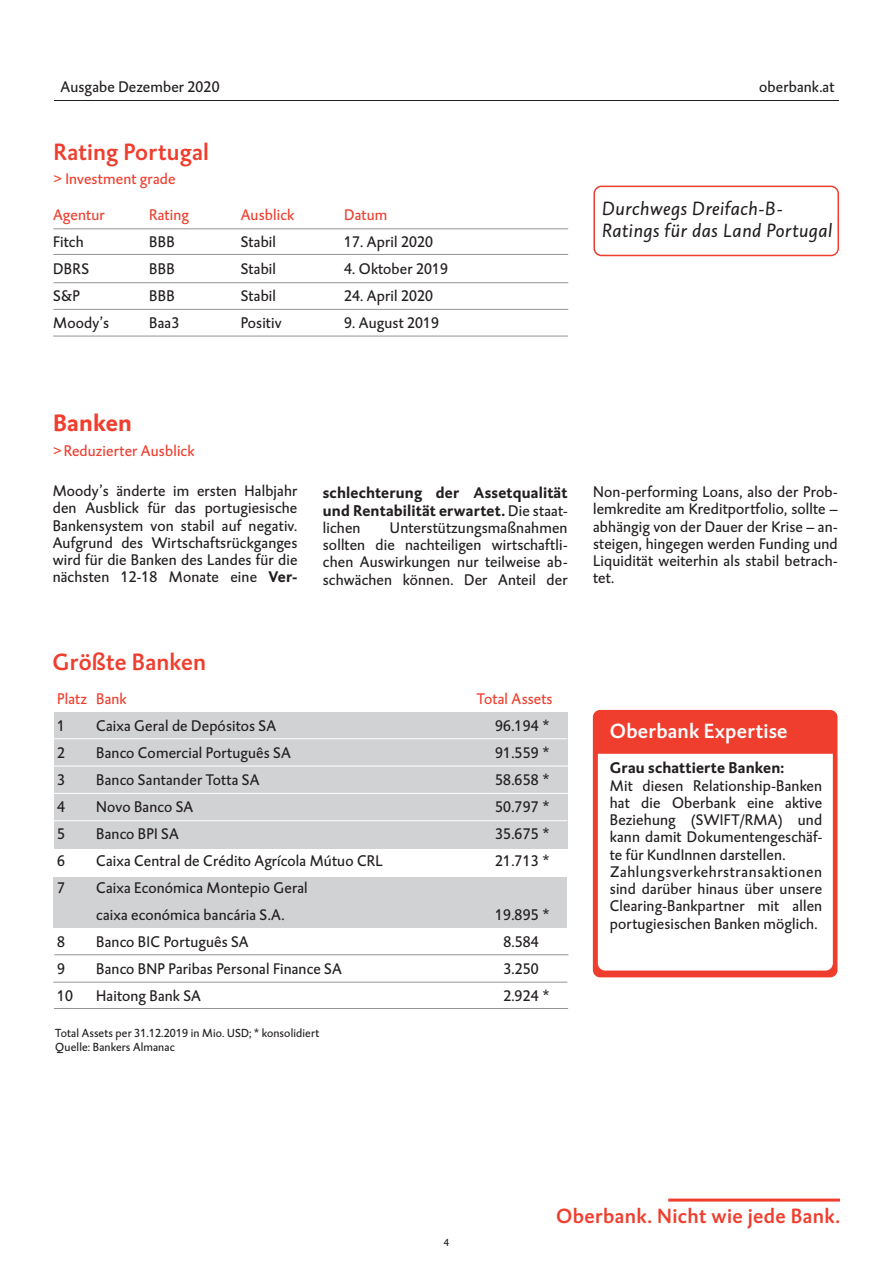
<style>
.page{position:relative;width:893px;height:1263px;background:#fff}
.page>*{position:absolute;margin:0;border:0;box-sizing:border-box;transform-origin:0 0}
.t1{font:24px "DTL Caspari T Medium";letter-spacing:.01em;color:#ef3e2e}
.t2{font:700 24px "DTL Caspari T";letter-spacing:.01em;color:#ef3e2e}
.t3{font:21px "DTL Caspari T Medium";letter-spacing:.02em;color:#ef3e2e}
.t4{font:21px "DTL Caspari T Medium";letter-spacing:.01em;color:#fff}
.t5{font:italic 19.5px/22.5px "DTL Caspari T";letter-spacing:.025em;color:#231f20}
.t6{font:15.75px/17.2px "DTL Caspari T";letter-spacing:.01em;color:#231f20;text-align:justify}
.t7{font:700 15.75px/17.2px "DTL Caspari T";letter-spacing:.01em;color:#231f20;text-align:justify}
.t8{font:15.75px "DTL Caspari T";letter-spacing:.01em;color:#ef3e2e}
.t9{font:12px/13.5px "DTL Caspari T";letter-spacing:.01em;color:#231f20}
.t10{font:10.5px "DTL Caspari T";color:#231f20}
.s1{font-weight:700}
.s2{font-weight:400}
</style>
<div class="page">
<hr style="left:54px;top:100px;width:785px;height:1px;background:#231f20">
<hr style="left:668px;top:1198px;width:172px;height:3px;background:#ef3e2e">
<div style="left:54px;top:877px;width:513px;height:50px;background:#d1d2d4"></div>
<div style="left:54px;top:712px;width:513px;height:137px;background:#d1d2d4"></div>
<div style="left:593px;top:710px;width:244px;height:267px;background:#ef3e2e;border-radius:7px"></div>
<div style="left:598px;top:754px;width:235px;height:216px;background:#fff"></div>
<hr style="left:54px;top:954px;width:514px;height:1px;background:#939598">
<hr style="left:53px;top:229px;width:515px;height:1px;background:#939598">
<hr style="left:53px;top:254px;width:515px;height:1px;background:#939598">
<div style="left:593px;top:186px;width:246px;height:70px;border:2px solid #ef3e2e;border-radius:7px"></div>
<hr style="left:53px;top:282px;width:515px;height:1px;background:#939598">
<hr style="left:53px;top:309px;width:515px;height:1px;background:#939598">
<hr style="left:53px;top:336px;width:515px;height:1px;background:#939598">
<hr style="left:53px;top:982px;width:514px;height:1px;background:#939598">
<hr style="left:53px;top:738px;width:514px;height:1px;background:#fff">
<hr style="left:54px;top:766px;width:514px;height:1px;background:#fff">
<hr style="left:54px;top:793px;width:514px;height:1px;background:#fff">
<hr style="left:53px;top:820px;width:514px;height:1px;background:#fff">
<hr style="left:54px;top:1008px;width:514px;height:1px;background:#939598">
<p class="t6" style="left:61px;top:78px;width:160px">Ausgabe Dezember 2020</p>
<p class="t6" style="left:759px;top:78px;width:77px">oberbank.at</p>
<h1 class="t1" style="left:53px;top:137px;width:157px">Rating Portugal</h1>
<p class="t8" style="left:53px;top:169px;width:124px">&gt; Investment grade</p>
<p class="t8" style="left:53px;top:205px;width:53px">Agentur</p>
<p class="t8" style="left:149px;top:205px;width:41px">Rating</p>
<p class="t8" style="left:241px;top:205px;width:55px">Ausblick</p>
<p class="t8" style="left:344px;top:205px;width:45px">Datum</p>
<p class="t6" style="left:53px;top:233px;width:32px">Fitch</p>
<p class="t6" style="left:149px;top:233px;width:27px">BBB</p>
<p class="t6" style="left:241px;top:233px;width:37px">Stabil</p>
<p class="t6" style="left:344px;top:233px;width:90px">17. April 2020</p>
<p class="t6" style="left:53px;top:260px;width:37px">DBRS</p>
<p class="t6" style="left:149px;top:260px;width:27px">BBB</p>
<p class="t6" style="left:241px;top:260px;width:37px">Stabil</p>
<p class="t6" style="left:344px;top:260px;width:105px">4. Oktober 2019</p>
<p class="t6" style="left:53px;top:287px;width:28px">S&amp;P</p>
<p class="t6" style="left:149px;top:287px;width:27px">BBB</p>
<p class="t6" style="left:241px;top:287px;width:37px">Stabil</p>
<p class="t6" style="left:344px;top:287px;width:90px">24. April 2020</p>
<p class="t6" style="left:53px;top:314px;width:57px">Moody’s</p>
<p class="t6" style="left:149px;top:314px;width:32px">Baa3</p>
<p class="t6" style="left:241px;top:314px;width:42px">Positiv</p>
<p class="t6" style="left:344px;top:314px;width:96px">9. August 2019</p>
<p class="t5" style="left:602px;top:197px;width:232px">Durchwegs Dreifach-B-<br>Ratings für das Land Portugal</p>
<h1 class="t2" style="left:53px;top:407px;width:80px">Banken</h1>
<p class="t8" style="left:53px;top:441px;width:143px">&gt;Reduzierter Ausblick</p>
<p class="t6" style="left:53px;top:482px;width:246px">Moody’s änderte im ersten Halbjahr den Ausblick für das portugiesische Bankensystem von stabil auf negativ.<br>Aufgrund des Wirtschaftsrückganges wird für die Banken des Landes für die nächsten 12-18 Monate eine <span class="s1">Ver-</span></p>
<p class="t7" style="left:323px;top:484px;width:246px">schlechterung der Assetqualität und Rentabilität erwartet. <span class="s2">Die staat&shy;lichen</span></p>
<p class="t6" style="left:323px;top:519px;width:246px;text-indent:67px">Unterstützungsmaßnahmen sollten die nachteiligen wirtschaftli&shy;chen Auswirkungen nur teilweise ab&shy;schwächen können. Der Anteil der</p>
<p class="t6" style="left:593px;top:483px;width:246px">Non-performing Loans, also der Prob&shy;lemkredite am Kreditportfolio, sollte – abhängig von der Dauer der Krise – an&shy;steigen, hingegen werden Funding und Liquidität weiterhin als stabil betrach&shy;tet.</p>
<h1 class="t1" style="left:53px;top:647px;width:155px">Größte Banken</h1>
<p class="t8" style="left:57px;top:689px;width:71px">Platz Bank</p>
<p class="t8" style="left:477px;top:689px;width:77px">Total Assets</p>
<p class="t6" style="left:57px;top:717px;width:9px">1</p>
<p class="t6" style="left:96px;top:717px;width:182px">Caixa Geral de Depósitos SA</p>
<p class="t6" style="left:495px;top:717px;width:55px">96.194 *</p>
<p class="t6" style="left:57px;top:744px;width:9px">2</p>
<p class="t6" style="left:96px;top:744px;width:196px">Banco Comercial Português SA</p>
<p class="t6" style="left:495px;top:744px;width:55px">91.559 *</p>
<p class="t6" style="left:57px;top:771px;width:9px">3</p>
<p class="t6" style="left:96px;top:771px;width:165px">Banco Santander Totta SA</p>
<p class="t6" style="left:495px;top:771px;width:55px">58.658 *</p>
<p class="t6" style="left:57px;top:798px;width:9px">4</p>
<p class="t6" style="left:96px;top:798px;width:99px">Novo Banco SA</p>
<p class="t6" style="left:495px;top:798px;width:55px">50.797 *</p>
<p class="t6" style="left:57px;top:825px;width:9px">5</p>
<p class="t6" style="left:96px;top:825px;width:84px">Banco BPI SA</p>
<p class="t6" style="left:495px;top:825px;width:55px">35.675 *</p>
<p class="t6" style="left:57px;top:852px;width:9px">6</p>
<p class="t6" style="left:96px;top:852px;width:288px">Caixa Central de Crédito Agrícola Mútuo CRL</p>
<p class="t6" style="left:495px;top:852px;width:55px">21.713 *</p>
<p class="t6" style="left:57px;top:879px;width:9px">7</p>
<p class="t6" style="left:96px;top:874px;width:213px;line-height:27px">Caixa Económica Montepio Geral caixa económica bancária S.A.</p>
<p class="t6" style="left:495px;top:906px;width:55px">19.895 *</p>
<p class="t6" style="left:57px;top:933px;width:9px">8</p>
<p class="t6" style="left:96px;top:933px;width:154px">Banco BIC Português SA</p>
<p class="t6" style="left:503px;top:933px;width:37px">8.584</p>
<p class="t6" style="left:57px;top:960px;width:9px">9</p>
<p class="t6" style="left:96px;top:960px;width:247px">Banco BNP Paribas Personal Finance SA</p>
<p class="t6" style="left:503px;top:960px;width:37px">3.250</p>
<p class="t6" style="left:57px;top:987px;width:17px">10</p>
<p class="t6" style="left:96px;top:987px;width:106px">Haitong Bank SA</p>
<p class="t6" style="left:503px;top:987px;width:47px">2.924 *</p>
<p class="t9" style="left:55px;top:1026px;width:265px">Total Assets per 31.12.2019 in Mio. USD; * konsolidiert<br>Quelle: Bankers Almanac</p>
<h2 class="t4" style="left:610px;top:717px;width:179px">Oberbank Expertise</h2>
<p class="t7" style="left:610px;top:759px;width:176px">Grau schattierte Banken:</p>
<p class="t6" style="left:610px;top:777px;width:214px;text-align:left">Mit diesen Relationship-Banken hat die Oberbank eine aktive<br>Beziehung (SWIFT/RMA) und kann damit Dokumentengeschäf&shy;te für KundInnen darstellen.<br>Zahlungsverkehrstransaktionen sind darüber hinaus über unsere<br>Clearing-Bankpartner mit allen portugiesischen Banken möglich.</p>
<p class="t10" style="left:444px;top:1236px;width:7px">4</p>
<h2 class="t3" style="left:556px;top:1202px;width:285px">Oberbank. Nicht wie jede Bank.</h2>
</div>
